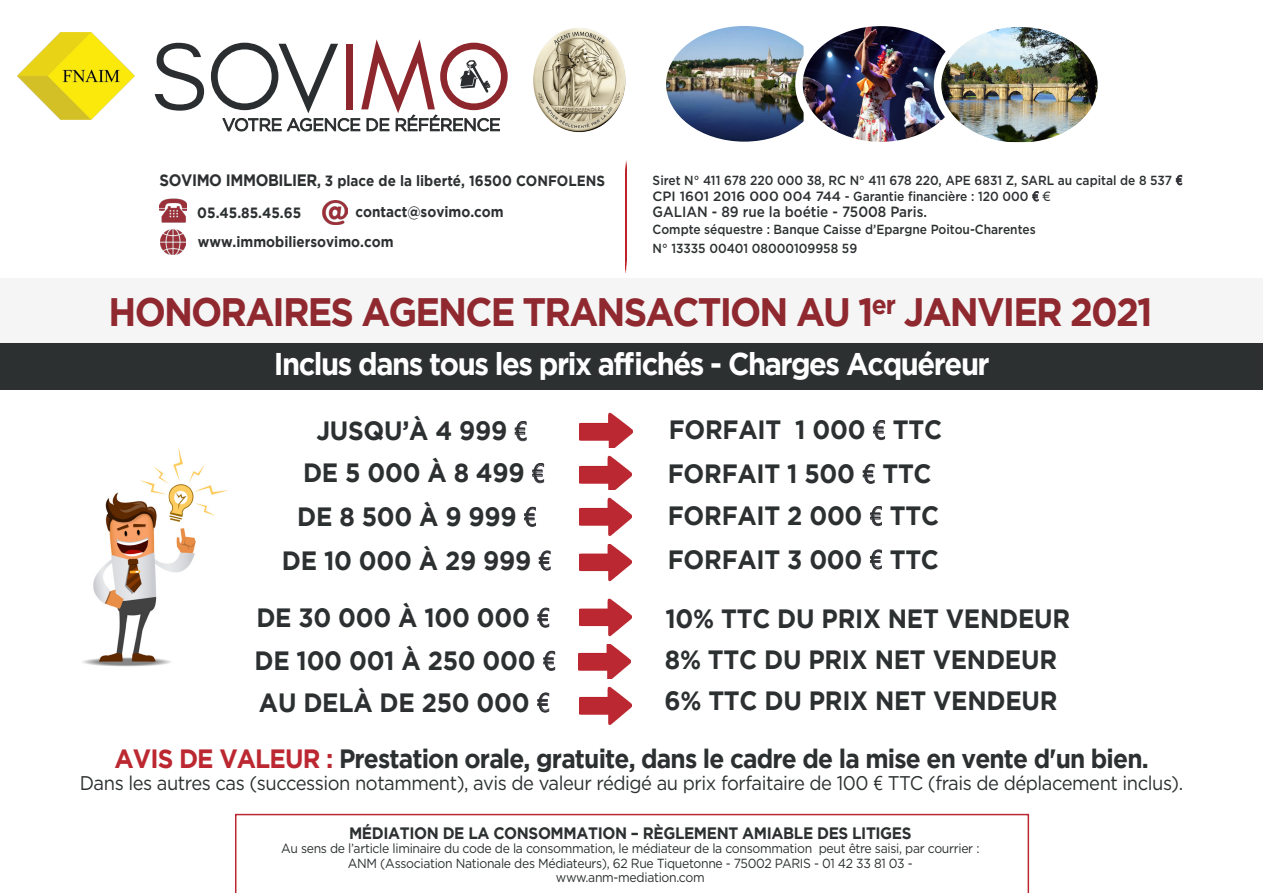
<style>
.page{position:relative;width:1263px;height:893px;background:#fff}
.page>*{position:absolute;margin:0;border:0;box-sizing:border-box;transform-origin:0 0}
.t1{font:700 39.6px "Gotham";letter-spacing:-.05em;color:#8f282f;scale:.93 1}
.t2{font:700 31.35px "Gotham";letter-spacing:-.05em;color:#fff;scale:.93 1}
.t3{font:700 26.4px "Gotham";letter-spacing:-.01em;color:#2c3031;scale:.93 1}
.t4{font:700 26.4px "Gotham";letter-spacing:-.035em;color:#2c3031;scale:.93 1}
.t5{font:19.8px "Gotham";letter-spacing:-.025em;color:#2c3031;scale:.93 1}
.t6{font:700 16.5px "Gotham";letter-spacing:-.025em;color:#2c3031;scale:.93 1}
.t7{font:700 14.85px "Gotham";color:#2c3031;scale:.91 1}
.t8{font:500 14.85px "Gotham";color:#2c3031;scale:.91 1}
.t9{font:13.2px "Gotham";letter-spacing:-.025em;color:#2c3031;scale:.93 1}
.t10{font:500 13.2px "Gotham";color:#2c3031;scale:.91 1}
.s1{font-size:16.5px}
.s2{font-family:"Myanmar Text";font-weight:400;color:#48424c}
.s3{font-size:13.5px}
.s4{color:#bc2831}
.s5{font-family:"Myanmar Text"}
</style>
<div class="page">
<img style="left:82px;top:447px;width:146px;height:220px">
<div style="left:0;top:278px;width:1263px;height:78px;background:#f5f5f5"></div>
<div style="left:1px;top:343px;width:1262px;height:46px;background:#2c3031"></div>
<img style="left:579px;top:544px;width:53px;height:38px">
<img style="left:578px;top:644px;width:53px;height:35px">
<img style="left:579px;top:598px;width:53px;height:39px">
<img style="left:580px;top:412px;width:52px;height:36px">
<img style="left:579px;top:455px;width:53px;height:35px">
<img style="left:579px;top:497px;width:53px;height:39px">
<img style="left:579px;top:686px;width:53px;height:39px">
<img style="left:625px;top:160px;width:2px;height:112px">
<svg style="left:235px;top:814px;width:794px;height:79px"></svg>
<img style="left:160px;top:198px;width:27px;height:25px">
<img style="left:323px;top:200px;width:24px;height:24px">
<img style="left:161px;top:230px;width:24px;height:25px">
<img style="left:667px;top:27px;width:132px;height:113px">
<div style="left:658px;top:18px;width:172px;height:131px;border:8px solid #fff;border-radius:50%"></div>
<img style="left:799px;top:28px;width:138px;height:112px">
<div style="left:795px;top:19px;width:171px;height:130px;border:8px solid #fff;border-radius:50%"></div>
<img style="left:937px;top:28px;width:159px;height:113px">
<div style="left:934px;top:19px;width:171px;height:131px;border:8px solid #fff;border-radius:50%"></div>
<svg style="left:155px;top:43px;width:49px;height:68px"></svg>
<svg style="left:211px;top:39px;width:297px;height:92px"></svg>
<img style="left:17px;top:32px;width:117px;height:87px">
<img style="left:533px;top:28px;width:93px;height:105px">
<p class="t7" style="left:160px;top:172px;width:491px"><span class="s1">SOVIMO IMMOBILIER</span>, 3 place de la liberté, 16500 CONFOLENS</p>
<p class="t7" style="left:355px;top:203px;width:164px">contact@sovimo.com</p>
<p class="t7" style="left:198px;top:233px;width:217px">www.immobiliersovimo.com</p>
<p class="t7" style="left:197px;top:204px;width:116px">05.45.85.45.65</p>
<p class="t10" style="left:653px;top:172px;width:583px">Siret N° 411 678 220 000 38, RC N° 411 678 220, APE 6831 Z, SARL au capital de 8 537 <span class="s2">€</span></p>
<p class="t10" style="left:653px;top:189px;width:436px"><span class="s3">CPI 1601 2016 000 004 744</span> - Garantie financière : 120 000 <span class="s2">€</span> €</p>
<p class="t8" style="left:653px;top:203px;width:303px">GALIAN - 89 rue la boétie - 75008 Paris.</p>
<p class="t10" style="left:653px;top:222px;width:422px">Compte séquestre : Banque Caisse d’Epargne Poitou-Charentes</p>
<p class="t10" style="left:653px;top:241px;width:226px">N° 13335 00401 08000109958 59</p>
<p class="t1" style="left:109px;top:289px;width:1124px">HONORAIRES AGENCE TRANSACTION AU 1<sup>er</sup> JANVIER 2021</p>
<p class="t2" style="left:274px;top:346px;width:771px">Inclus dans tous les prix affichés - Charges Acquéreur</p>
<p class="t3" style="left:316px;top:416px;width:228px">JUSQU’À 4 999 <span class="s2">€</span></p>
<p class="t3" style="left:669px;top:415px;width:295px">FORFAIT 1 000 <span class="s2">€</span> TTC</p>
<p class="t3" style="left:303px;top:458px;width:261px">DE 5 000 À 8 499 <span class="s2">€</span></p>
<p class="t3" style="left:297px;top:501px;width:259px">DE 8 500 À 9 999 <span class="s2">€</span></p>
<p class="t3" style="left:668px;top:458px;width:285px">FORFAIT 1 500 <span class="s2">€</span> TTC</p>
<p class="t3" style="left:668px;top:501px;width:293px">FORFAIT 2 000 <span class="s2">€</span> TTC</p>
<p class="t3" style="left:282px;top:545px;width:291px">DE 10 000 À 29 999 <span class="s2">€</span></p>
<p class="t3" style="left:668px;top:544px;width:293px">FORFAIT 3 000 <span class="s2">€</span> TTC</p>
<p class="t3" style="left:256px;top:602px;width:317px">DE 30 000 À 100 000 <span class="s2">€</span></p>
<p class="t3" style="left:254px;top:645px;width:325px">DE 100 001 À 250 000 <span class="s2">€</span></p>
<p class="t3" style="left:665px;top:645px;width:423px">8% TTC DU PRIX NET VENDEUR</p>
<p class="t3" style="left:664px;top:685px;width:424px">6% TTC DU PRIX NET VENDEUR</p>
<p class="t3" style="left:665px;top:604px;width:437px">10% TTC DU PRIX NET VENDEUR</p>
<p class="t3" style="left:259px;top:687px;width:314px">AU DELÀ DE 250 000 <span class="s2">€</span></p>
<p class="t4" style="left:114px;top:744px;width:1114px"><span class="s4">AVIS DE VALEUR :</span> Prestation orale, gratuite, dans le cadre de la mise en vente d'un bien.</p>
<p class="t5" style="left:80px;top:770px;width:1188px">Dans les autres cas (succession notamment), avis de valeur rédigé au prix forfaitaire de 100 <span class="s5">€</span> TTC (frais de déplacement inclus).</p>
<p class="t6" style="left:349px;top:824px;width:606px">MÉDIATION DE LA CONSOMMATION – RÈGLEMENT AMIABLE DES LITIGES</p>
<p class="t9" style="left:281px;top:840px;width:752px">Au sens de l’article liminaire du code de la consommation, le médiateur de la consommation peut être saisi, par courrier :</p>
<p class="t9" style="left:348px;top:855px;width:609px">ANM (Association Nationale des Médiateurs), 62 Rue Tiquetonne - 75002 PARIS - 01 42 33 81 03 -</p>
<p class="t9" style="left:556px;top:869px;width:161px">www.anm-mediation.com</p>
</div>
